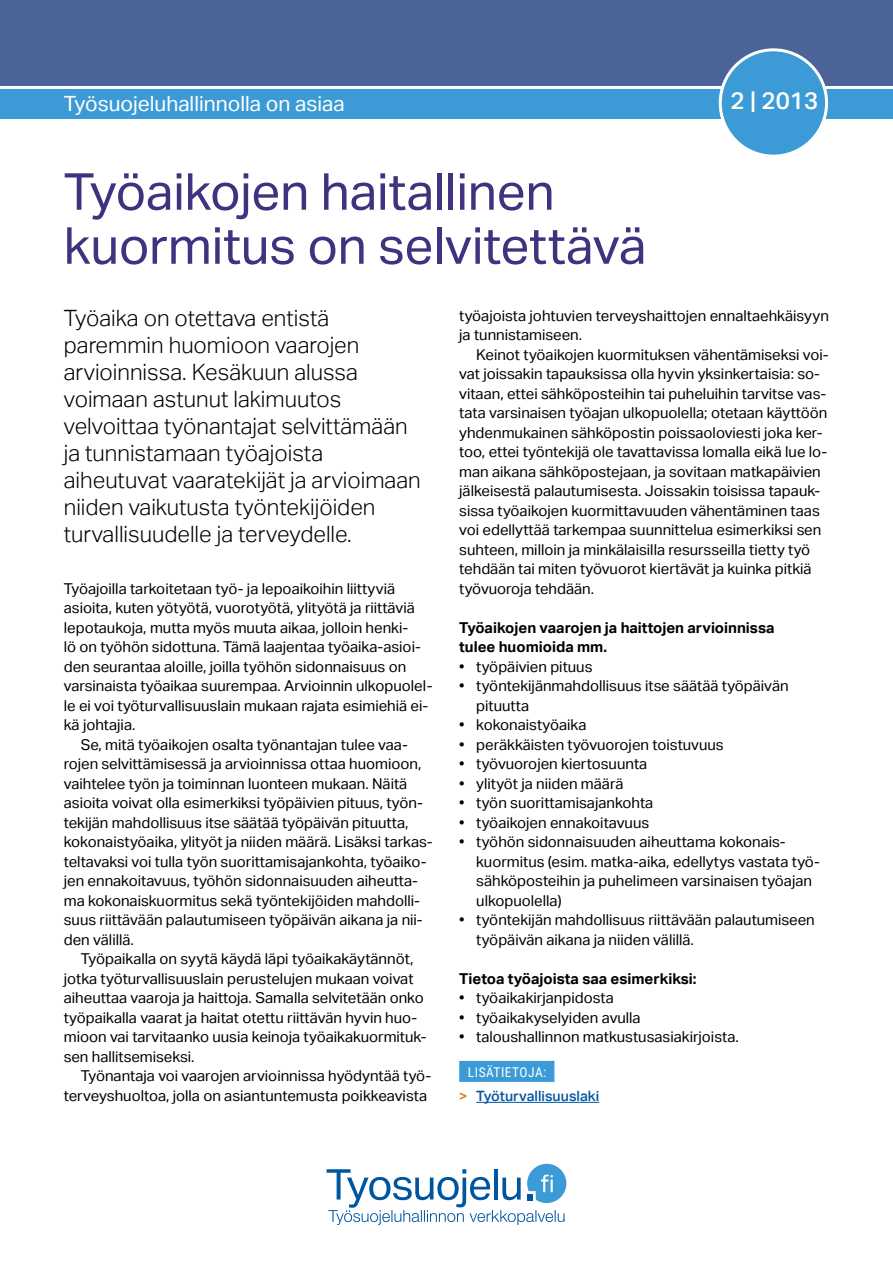
<style>
.page{position:relative;width:893px;height:1263px;background:#fff}
.page>*{position:absolute;margin:0;border:0;box-sizing:border-box;transform-origin:0 0}
.Otsikko{font:51px/54px "Aktiv Grotesk";letter-spacing:-.005em;color:#41317e}
.Ylänumero{font:500 24px "Aktiv Grotesk";color:#fff}
.Ingressi{font:300 22.5px/27px "Aktiv Grotesk";color:#000}
.t1{font:21px "Aktiv Grotesk";color:#fff}
.Leipis{font:15px/19.5px "Aktiv Grotesk";color:#000}
.Alkuleipis{font:15px/19.5px "Aktiv Grotesk";color:#000}
.Alkuleipis-2{font:700 15px/19.5px "Aktiv Grotesk";color:#000}
.t2{font:500 14.25px "Aktiv Grotesk";color:#00559f}
.Vinjetti{font:13.5px "Roboto Condensed";letter-spacing:.035em;color:#fff}
.s1{color:#d47a0b}
</style>
<div class="page">
<div style="left:0;top:0;width:893px;height:86px;background:#4c6398"></div>
<div style="left:0;top:89px;width:893px;height:30px;background:#3c9bd6"></div>
<div style="left:720px;top:50px;width:106px;height:106px;background:#3c9bd6;border-radius:50%"></div>
<div style="left:719px;top:48px;width:109px;height:110px;border:3px solid #fff;border-radius:50%"></div>
<div style="left:459px;top:1061px;width:95px;height:21px;background:#3c9bd6"></div>
<hr style="left:476px;top:1102px;width:123px;height:1px;background:#00559f">
<svg style="left:327px;top:1164px;width:239px;height:61px"></svg>
<div style="left:527px;top:1194px;width:6px;height:7px;background:#00559f"></div>
<h3 class="t1" style="left:64px;top:92px;width:282px">Työsuojeluhallinnolla on asiaa</h3>
<p class="Otsikko" style="left:64px;top:165px;width:584px">Työaikojen haitallinen kuormitus on selvitettävä</p>
<p class="Ylänumero" style="left:730px;top:87px;width:89px">2 | 2013</p>
<h5 class="Ingressi" style="left:64px;top:305px;width:358px">Työaika on otettava entistä paremmin huomioon vaarojen arvioinnissa. Kesäkuun alussa voimaan astunut lakimuutos velvoittaa työnantajat selvittämään ja tunnistamaan työajoista aiheutuvat vaaratekijät ja arvioimaan niiden vaikutusta työntekijöiden</h5>
<h5 class="Ingressi" style="left:64px;top:521px;width:289px">turvallisuudelle ja terveydelle.</h5>
<p class="Alkuleipis" style="left:64px;top:579px;width:370px">Työajoilla tarkoitetaan työ- ja lepoaikoihin liittyviä asioita, kuten yötyötä, vuorotyötä, ylityötä ja riittäviä lepotaukoja, mutta myös muuta aikaa, jolloin henki-<br>lö on työhön sidottuna. Tämä laajentaa työaika-asioi&shy;den seurantaa aloille, joilla työhön sidonnaisuus on varsinaista työaikaa suurempaa. Arvioinnin ulkopuolel&shy;le ei voi työturvallisuuslain mukaan rajata esimiehiä ei&shy;kä johtajia.</p>
<p class="Leipis" style="left:64px;top:735px;width:370px;text-indent:17px">Se, mitä työaikojen osalta työnantajan tulee vaa&shy;rojen selvittämisessä ja arvioinnissa ottaa huomioon, vaihtelee työn ja toiminnan luonteen mukaan. Näitä asioita voivat olla esimerkiksi työpäivien pituus, työn&shy;tekijän mahdollisuus itse säätää työpäivän pituutta, kokonaistyöaika, ylityöt ja niiden määrä. Lisäksi tarkas&shy;teltavaksi voi tulla työn suorittamisajankohta, työaiko&shy;jen ennakoitavuus, työhön sidonnaisuuden aiheutta&shy;ma kokonaiskuormitus sekä työntekijöiden mahdolli&shy;suus riittävään palautumiseen työpäivän aikana ja nii&shy;den välillä.</p>
<p class="Leipis" style="left:64px;top:949px;width:364px;text-indent:17px">Työpaikalla on syytä käydä läpi työaikakäytännöt, jotka työturvallisuuslain perustelujen mukaan voivat aiheuttaa vaaroja ja haittoja. Samalla selvitetään onko työpaikalla vaarat ja haitat otettu riittävän hyvin huo&shy;mioon vai tarvitaanko uusia keinoja työaikakuormituk&shy;sen hallitsemiseksi.</p>
<p class="Leipis" style="left:64px;top:1066px;width:369px;text-align:right">Työnantaja voi vaarojen arvioinnissa hyödyntää työ&shy;terveyshuoltoa, jolla on asiantuntemusta poikkeavista</p>
<p class="Leipis" style="left:459px;top:306px;width:371px">työajoista johtuvien terveyshaittojen ennaltaehkäisyyn ja tunnistamiseen.</p>
<p class="Leipis" style="left:459px;top:345px;width:371px;text-indent:17px">Keinot työaikojen kuormituksen vähentämiseksi voi&shy;vat joissakin tapauksissa olla hyvin yksinkertaisia: so&shy;vitaan, ettei sähköposteihin tai puheluihin tarvitse vas&shy;tata varsinaisen työajan ulkopuolella; otetaan käyttöön yhdenmukainen sähköpostin poissaoloviesti joka ker&shy;too, ettei työntekijä ole tavattavissa lomalla eikä lue lo&shy;man aikana sähköpostejaan, ja sovitaan matkapäivien jälkeisestä palautumisesta. Joissakin toisissa tapauk&shy;sissa työaikojen kuormittavuuden vähentäminen taas voi edellyttää tarkempaa suunnittelua esimerkiksi sen suhteen, milloin ja minkälaisilla resursseilla tietty työ tehdään tai miten työvuorot kiertävät ja kuinka pitkiä työvuoroja tehdään.</p>
<p class="Alkuleipis-2" style="left:459px;top:618px;width:317px">Työaikojen vaarojen ja haittojen arvioinnissa tulee huomioida mm.</p>
<p class="Leipis" style="left:459px;top:657px;width:135px">• työpäivien pituus</p>
<p class="Leipis" style="left:476px;top:676px;width:314px;text-indent:-17px">• työntekijänmahdollisuus itse säätää työpäivän pituutta</p>
<p class="Leipis" style="left:459px;top:715px;width:129px">• kokonaistyöaika</p>
<p class="Leipis" style="left:459px;top:735px;width:266px">• peräkkäisten työvuorojen toistuvuus</p>
<p class="Leipis" style="left:459px;top:754px;width:190px">• työvuorojen kiertosuunta</p>
<p class="Leipis" style="left:459px;top:774px;width:166px">• ylityöt ja niiden määrä</p>
<p class="Leipis" style="left:459px;top:793px;width:196px">• työn suorittamisajankohta</p>
<p class="Leipis" style="left:459px;top:813px;width:192px">• työaikojen ennakoitavuus</p>
<p class="Leipis" style="left:476px;top:832px;width:345px;text-indent:-17px">• työhön sidonnaisuuden aiheuttama kokonais&shy;kuormitus (esim. matka-aika, edellytys vastata työ&shy;sähköposteihin ja puhelimeen varsinaisen työajan ulkopuolella)</p>
<p class="Leipis" style="left:476px;top:910px;width:340px;text-indent:-17px">• työntekijän mahdollisuus riittävään palautumiseen työpäivän aikana ja niiden välillä.</p>
<p class="Alkuleipis-2" style="left:459px;top:969px;width:239px">Tietoa työajoista saa esimerkiksi:</p>
<p class="Leipis" style="left:459px;top:988px;width:156px">• työaikakirjanpidosta</p>
<p class="Leipis" style="left:459px;top:1008px;width:183px">• työaikakyselyiden avulla</p>
<p class="Leipis" style="left:459px;top:1027px;width:281px">• taloushallinnon matkustusasiakirjoista.</p>
<p class="Vinjetti" style="left:468px;top:1063px;width:80px">LISÄTIETOJA:</p>
<p class="t2" style="left:459px;top:1088px;width:141px"><span class="s1">&gt;</span> Työturvallisuuslaki</p>
</div>
